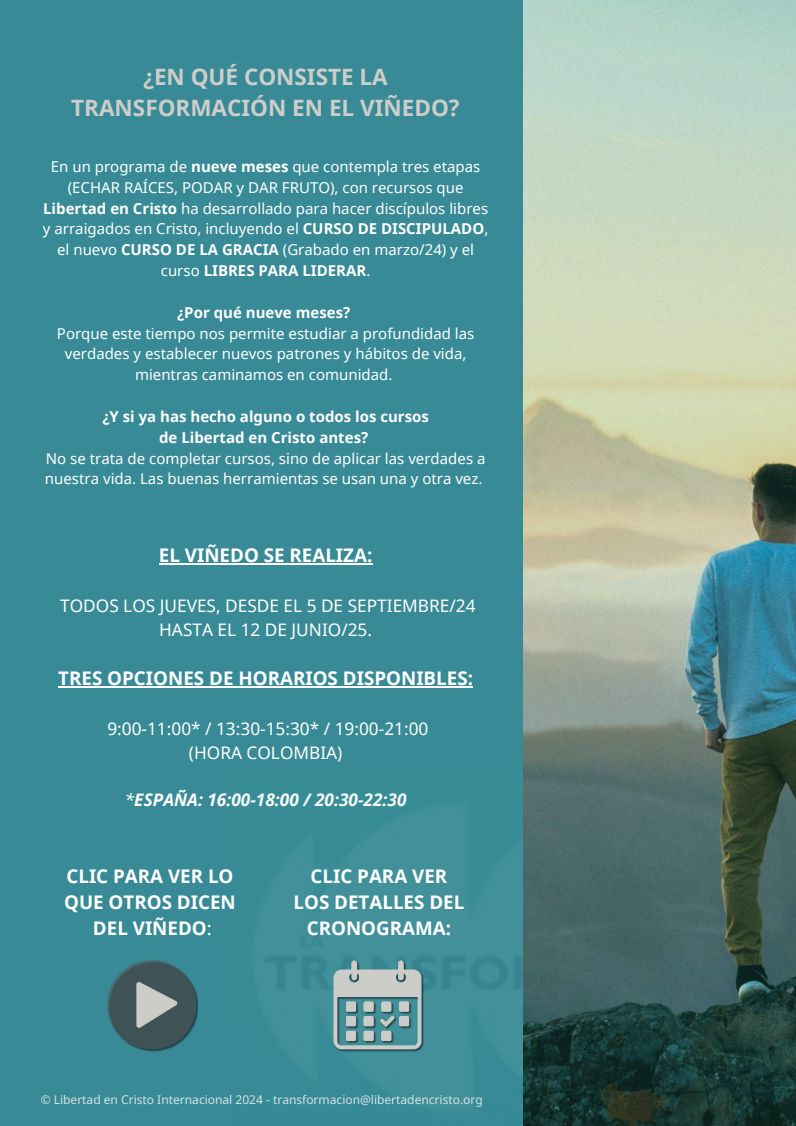
<style>
.page{position:relative;width:796px;height:1126px;background:#fff}
.page>*{position:absolute;margin:0;border:0;box-sizing:border-box;transform-origin:0 0}
.t1{font:700 22.5px/31.5px "Noto Sans";color:#cdcdc9;text-align:center}
.t2{font:700 18.75px/25.9px "Noto Sans";color:#fff;text-align:center}
.t3{font:17.25px/23.6px "Noto Sans";color:#fff;text-align:center}
.t4{font:italic 700 17.25px "Noto Sans";color:#fff}
.t5{font:15px/20.9px "Noto Sans";color:#fff;text-align:center}
.t6{font:700 15px/20.9px "Noto Sans";color:#fff;text-align:center}
.t7{font:12px "Noto Sans";color:#d4e4e4}
.s1{font-weight:700}
.s2{font-weight:400}
</style>
<div class="page">
<div style="left:0;top:0;width:795px;height:1125px;background:#388b96"></div>
<hr style="left:159px;top:563px;width:213px;height:1px;background:#fff">
<hr style="left:58px;top:685px;width:44px;height:2px;background:#fff">
<hr style="left:102px;top:685px;width:371px;height:2px;background:#fff">
<img style="left:333px;top:960px;width:91px;height:92px">
<svg style="left:523px;top:0;width:272px;height:1125px;background:#889e8f"></svg>
<img style="left:107px;top:960px;width:90px;height:92px">
<h1 class="t1" style="left:71px;top:60px;width:390px">¿EN QUÉ CONSISTE LA<br>TRANSFORMACIÓN EN EL VIÑEDO?</h1>
<p class="t5" style="left:43px;top:156px;width:447px">En un programa de <span class="s1">nueve meses</span> que contempla tres etapas (ECHAR RAÍCES, PODAR y DAR FRUTO), con recursos que <span class="s1">Libertad en Cristo</span> ha desarrollado para hacer discípulos libres y arraigados en Cristo, incluyendo el <span class="s1">CURSO DE DISCIPULADO</span>, el nuevo <span class="s1">CURSO DE LA GRACIA</span> (Grabado en marzo/24) y el curso <span class="s1">LIBRES PARA LIDERAR</span>.</p>
<p class="t6" style="left:177px;top:301px;width:175px">¿Por qué nueve meses?</p>
<p class="t5" style="left:57px;top:322px;width:419px">Porque este tiempo nos permite estudiar a profundidad las verdades y establecer nuevos patrones y hábitos de vida, mientras caminamos en comunidad.</p>
<p class="t6" style="left:102px;top:405px;width:328px">¿Y si ya has hecho alguno o todos los cursos de Libertad en Cristo antes?</p>
<p class="t5" style="left:45px;top:447px;width:442px;text-align:left">No se trata de completar cursos, sino de aplicar las verdades a nuestra vida. Las buenas herramientas se usan una y otra vez.</p>
<p class="t2" style="left:159px;top:541px;width:215px">EL VIÑEDO SE REALIZA:</p>
<p class="t3" style="left:60px;top:593px;width:417px">TODOS LOS JUEVES, DESDE EL 5 DE SEPTIEMBRE/24<br>HASTA EL 12 DE JUNIO/25.</p>
<p class="t2" style="left:58px;top:664px;width:416px">TRES OPCIONES DE HORARIOS DISPONIBLES:</p>
<p class="t3" style="left:107px;top:716px;width:322px">9:00-11:00* / 13:30-15:30* / 19:00-21:00 (HORA COLOMBIA)</p>
<p class="t4" style="left:125px;top:787px;width:283px"><span class="s2">*</span>ESPAÑA: 16:00-18:00 / 20:30-22:30</p>
<p class="t2" style="left:64px;top:862px;width:173px">CLIC PARA VER LO<br>QUE OTROS DICEN<br>DEL VIÑEDO<span class="s2">:</span></p>
<p class="t2" style="left:293px;top:862px;width:172px">CLIC PARA VER<br>LOS DETALLES DEL<br>CRONOGRAMA:</p>
<p class="t7" style="left:41px;top:1091px;width:443px">© Libertad en Cristo Internacional 2024 - transformacion@libertadencristo.org</p>
</div>
